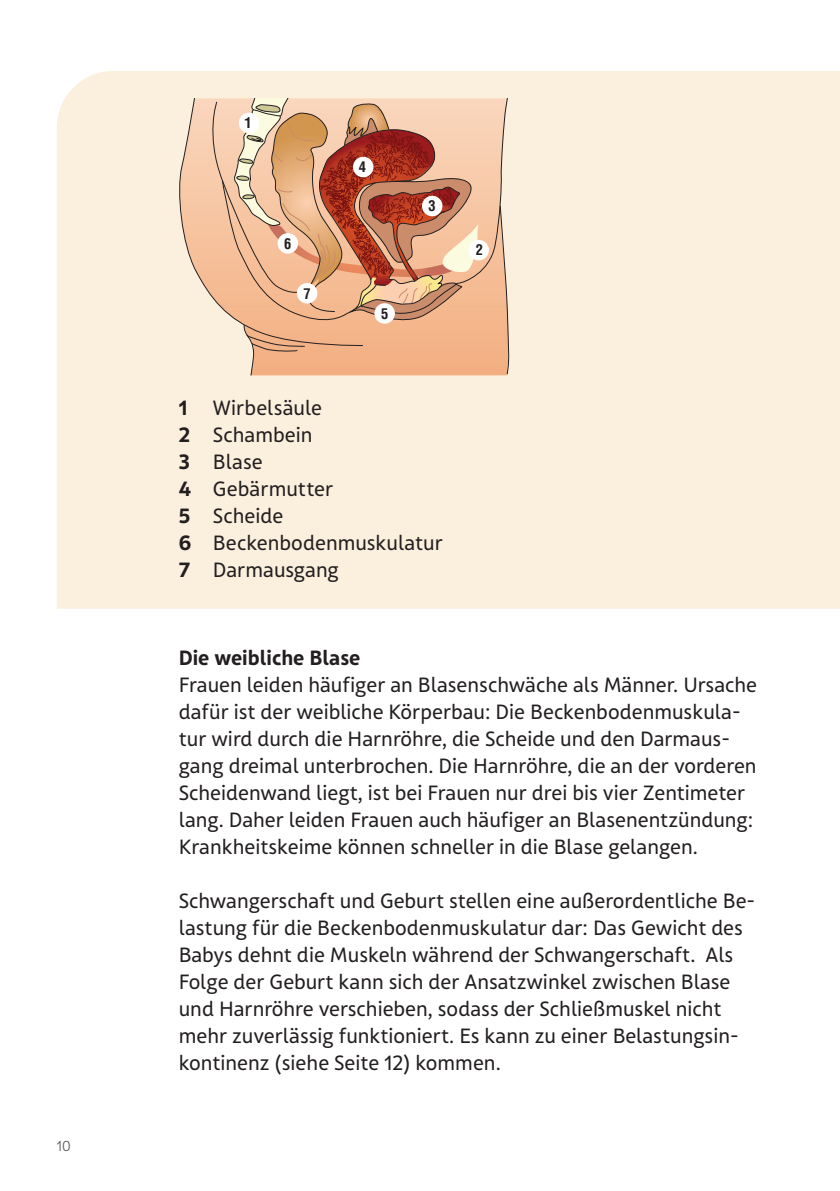
<style>
.page{position:relative;width:840px;height:1191px;background:#fff}
.page>*{position:absolute;margin:0;border:0;box-sizing:border-box;transform-origin:0 0}
.t1{font:20px/27px "FSW Sans";color:#231f20}
.t2{font:700 20px "FSW Sans";color:#231f20}
.t3{font:700 condensed 14.4px "Helvetica LT Std";color:#231f20}
.t4{font:300 14px "FSW Sans";color:#57585a}
.s1{font-weight:700}
</style>
<div class="page">
<div style="left:57px;top:71px;width:782px;height:538px;background:#fbefdd"></div>
<svg style="left:179px;top:98px;width:331px;height:277px;background:#f7d2b3"></svg>
<svg style="left:175px;top:98px;width:30px;height:249px;background:#f3d8c0"></svg>
<svg style="left:478px;top:98px;width:30px;height:230px;background:#f1c5a6"></svg>
<svg style="left:499px;top:205px;width:10px;height:170px;background:#e0b89a"></svg>
<svg style="left:205px;top:98px;width:273px;height:278px;background:#dda583"></svg>
<div style="left:239px;top:113px;width:20px;height:20px;background:#fff;border-radius:50%"></div>
<div style="left:468px;top:240px;width:20px;height:20px;background:#fff;border-radius:50%"></div>
<div style="left:421px;top:196px;width:21px;height:20px;background:#fff;border-radius:50%"></div>
<div style="left:353px;top:157px;width:20px;height:20px;background:#fff;border-radius:50%"></div>
<div style="left:374px;top:303px;width:20px;height:21px;background:#fff;border-radius:50%"></div>
<div style="left:277px;top:233px;width:21px;height:21px;background:#fff;border-radius:50%"></div>
<div style="left:297px;top:283px;width:20px;height:20px;background:#fff;border-radius:50%"></div>
<p class="t4" style="left:57px;top:1138px;width:15px">10</p>
<p class="t3" style="left:244px;top:114px;width:9px">1</p>
<p class="t3" style="left:284px;top:235px;width:9px">6</p>
<p class="t3" style="left:303px;top:285px;width:9px">7</p>
<p class="t3" style="left:358px;top:158px;width:9px">4</p>
<p class="t3" style="left:381px;top:305px;width:9px">5</p>
<p class="t3" style="left:428px;top:197px;width:9px">3</p>
<p class="t1" style="left:179px;top:394px;width:265px;text-indent:34px">Wirbelsäule<br><span class="s1">2</span> Schambein<br><span class="s1">3</span> Blase<br><span class="s1">4</span> Gebärmutter<br><span class="s1">5</span> Scheide<br><span class="s1">6</span> Beckenbodenmuskulatur<br><span class="s1">7</span> Darmausgang</p>
<p class="t2" style="left:179px;top:395px;width:10px">1</p>
<p class="t3" style="left:475px;top:241px;width:9px">2</p>
<p class="t2" style="left:179px;top:645px;width:183px">Die weibliche Blase</p>
<p class="t1" style="left:179px;top:671px;width:579px">Frauen leiden häufiger an Blasenschwäche als Männer. Ursache dafür ist der weibliche Körperbau: Die Beckenbodenmuskula&shy;tur wird durch die Harnröhre, die Scheide und den Darmaus&shy;gang dreimal unterbrochen. Die Harnröhre, die an der vorderen Scheidenwand liegt, ist bei Frauen nur drei bis vier Zentimeter lang. Daher leiden Frauen auch häufiger an Blasenentzündung:<br>Krankheitskeime können schneller in die Blase gelangen.</p>
<p class="t1" style="left:179px;top:887px;width:577px">Schwangerschaft und Geburt stellen eine außerordentliche Be&shy;lastung für die Beckenbodenmuskulatur dar: Das Gewicht des Babys dehnt die Muskeln während der Schwangerschaft. Als Folge der Geburt kann sich der Ansatzwinkel zwischen Blase und Harnröhre verschieben, sodass der Schließmuskel nicht mehr zuverlässig funktioniert. Es kann zu einer Belastungsin&shy;kontinenz (siehe Seite 12) kommen.</p>
</div>
